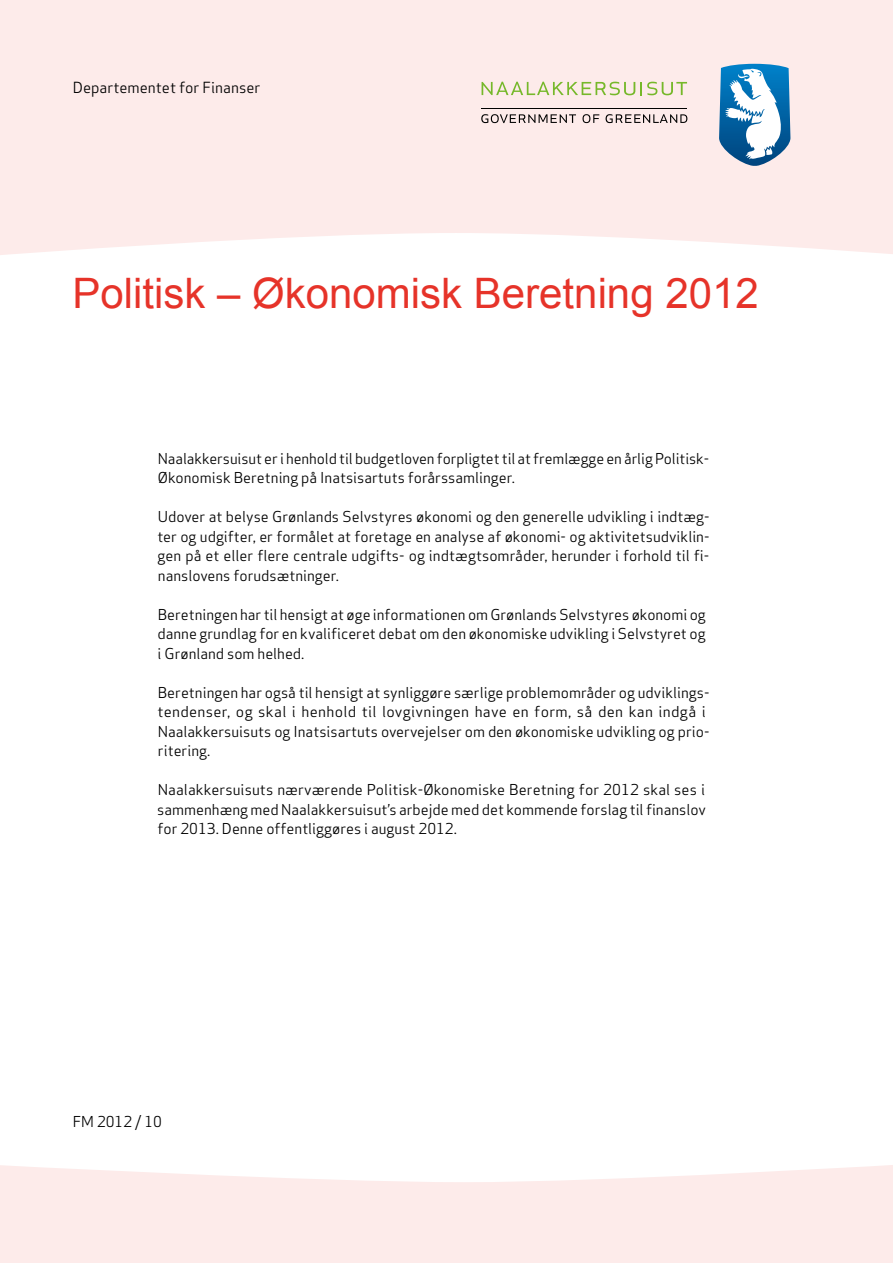
<style>
.page{position:relative;width:893px;height:1263px;background:#fff}
.page>*{position:absolute;margin:0;border:0;box-sizing:border-box;transform-origin:0 0}
.t1{font:42px "Arial";color:#e63329}
.t2{font:15px "Apex Sans Book T";color:#000}
.t3{font:14.7px/19.5px "Apex Sans Book T";color:#000;text-align:justify}
</style>
<div class="page">
<div style="left:0;top:0;width:893px;height:255px;background:#fdebea"></div>
<svg style="left:0;top:1165px;width:893px;height:98px;background:#fdedec"></svg>
<svg style="left:482px;top:82px;width:153px;height:13px;background:#d5dcb2"></svg>
<svg style="left:641px;top:82px;width:46px;height:13px"></svg>
<svg style="left:481px;top:114px;width:95px;height:9px"></svg>
<svg style="left:582px;top:114px;width:17px;height:9px"></svg>
<svg style="left:606px;top:114px;width:81px;height:9px"></svg>
<hr style="left:482px;top:108px;width:205px;height:1px;background:#000">
<svg style="left:719px;top:64px;width:71px;height:102px"></svg>
<p class="t2" style="left:73px;top:78px;width:189px">Departementet for Finanser</p>
<h1 class="t1" style="left:72px;top:265px;width:688px">Politisk – Økonomisk Beretning 2012</h1>
<p class="t3" style="left:158px;top:448px;width:553px">Naalakkersuisut er i henhold til budgetloven forpligtet til at fremlægge en årlig Politisk-<br>Økonomisk Beretning på Inatsisartuts forårssamlinger.</p>
<p class="t3" style="left:157px;top:507px;width:554px">Udover at belyse Grønlands Selvstyres økonomi og den generelle udvikling i indtæg&shy;ter og udgifter, er formålet at foretage en analyse af økonomi- og aktivitetsudviklin&shy;gen på et eller flere centrale udgifts- og indtægtsområder, herunder i forhold til fi&shy;nanslovens forudsætninger.</p>
<p class="t3" style="left:157px;top:604px;width:550px">Beretningen har til hensigt at øge informationen om Grønlands Selvstyres økonomi og danne grundlag for en kvalificeret debat om den økonomiske udvikling i Selvstyret og i Grønland som helhed.</p>
<p class="t3" style="left:157px;top:682px;width:554px;text-align:left">Beretningen har også til hensigt at synliggøre særlige problemområder og udviklings&shy;tendenser, og skal i henhold til lovgivningen have en form, så den kan indgå i Naalakkersuisuts og Inatsisartuts overvejelser om den økonomiske udvikling og prio&shy;ritering.</p>
<p class="t3" style="left:157px;top:780px;width:550px">Naalakkersuisuts nærværende Politisk-Økonomiske Beretning for 2012 skal ses i sammenhæng med Naalakkersuisut’s arbejde med det kommende forslag til finanslov for 2013. Denne offentliggøres i august 2012.</p>
<p class="t3" style="left:73px;top:1111px;width:91px">FM 2012 / 10</p>
</div>
